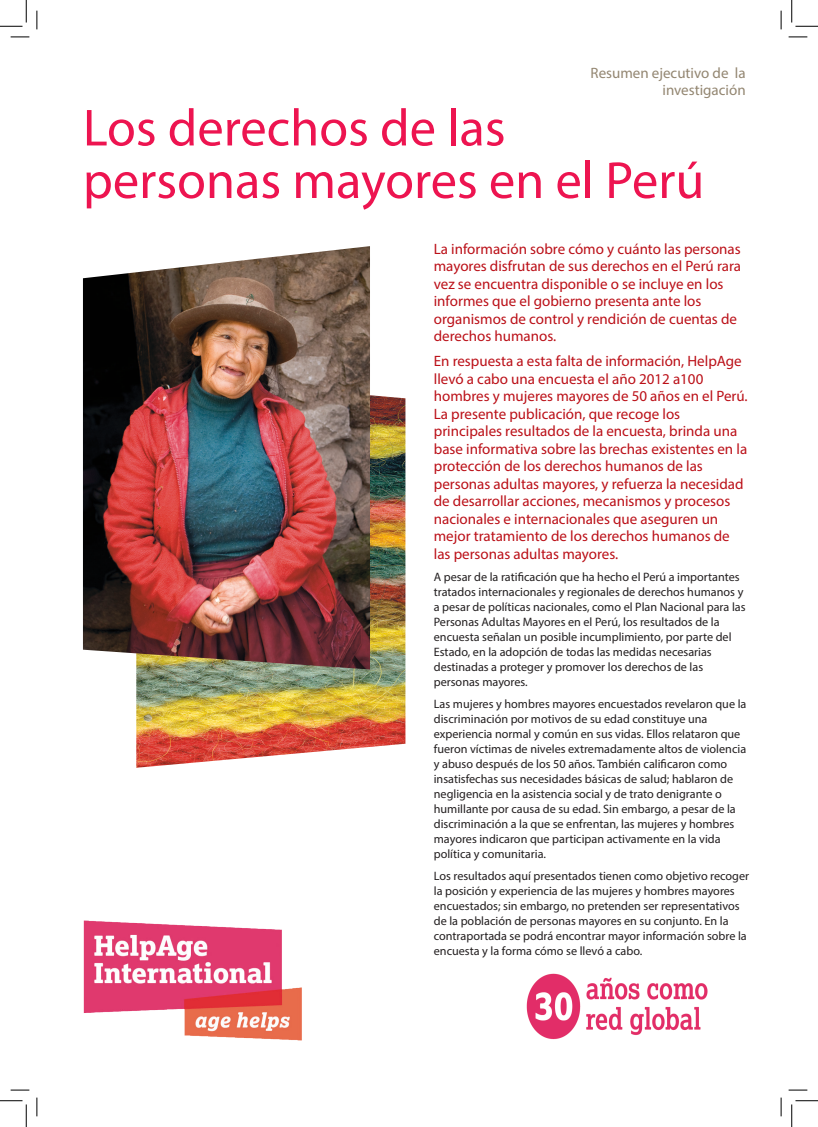
<style>
.page{position:relative;width:818px;height:1127px;background:#fff}
.page>*{position:absolute;margin:0;border:0;box-sizing:border-box;transform-origin:0 0}
._1b_Main_heading_lar{font:52.5px/52.5px "Myriad Pro";color:#ed1450}
._2a_Sub_heading_A__d{font:15px/17.5px "Myriad Pro";color:#bb1018}
._2a_Sub_heading_A__b{font:15px/17.5px "Myriad Pro";color:#938671;text-align:right}
._2a_Sub_heading_A__d-2{font:12.25px/15px "Myriad Pro";color:#231f20}
</style>
<div class="page">
<img style="left:136px;top:395px;width:269px;height:372px">
<img style="left:83px;top:246px;width:287px;height:423px">
<img style="left:526px;top:973px;width:182px;height:67px">
<img style="left:83px;top:920px;width:219px;height:121px">
<svg style="left:11px;top:36px;width:18px;height:2px"></svg>
<svg style="left:788px;top:36px;width:19px;height:2px"></svg>
<svg style="left:11px;top:1089px;width:18px;height:1px"></svg>
<svg style="left:788px;top:1089px;width:19px;height:1px"></svg>
<svg style="left:36px;top:11px;width:2px;height:18px"></svg>
<svg style="left:36px;top:1097px;width:2px;height:18px"></svg>
<svg style="left:780px;top:11px;width:2px;height:18px"></svg>
<svg style="left:780px;top:1097px;width:2px;height:18px"></svg>
<svg style="left:0;top:0;width:27px;height:27px"></svg>
<svg style="left:0;top:1100px;width:27px;height:26px"></svg>
<svg style="left:791px;top:0;width:27px;height:27px"></svg>
<svg style="left:791px;top:1100px;width:27px;height:26px"></svg>
<p class="_2a_Sub_heading_A__b" style="left:590px;top:64px;width:157px">Resumen ejecutivo de la investigación</p>
<p class="_1b_Main_heading_lar" style="left:83px;top:101px;width:623px">Los derechos de las personas mayores en el Perú</p>
<p class="_2a_Sub_heading_A__d" style="left:434px;top:240px;width:309px">La información sobre cómo y cuánto las personas mayores disfrutan de sus derechos en el Perú rara vez se encuentra disponible o se incluye en los informes que el gobierno presenta ante los organismos de control y rendición de cuentas de derechos humanos.</p>
<p class="_2a_Sub_heading_A__d" style="left:434px;top:352px;width:315px">En respuesta a esta falta de información, HelpAge llevó a cabo una encuesta el año 2012 a100 hombres y mujeres mayores de 50 años en el Perú.<br>La presente publicación, que recoge los principales resultados de la encuesta, brinda una base informativa sobre las brechas existentes en la protección de los derechos humanos de las personas adultas mayores, y refuerza la necesidad de desarrollar acciones, mecanismos y procesos nacionales e internacionales que aseguren un mejor tratamiento de los derechos humanos de las personas adultas mayores.</p>
<p class="_2a_Sub_heading_A__d-2" style="left:434px;top:569px;width:313px">A pesar de la ratificación que ha hecho el Perú a importantes tratados internacionales y regionales de derechos humanos y a pesar de políticas nacionales, como el Plan Nacional para las Personas Adultas Mayores en el Perú, los resultados de la encuesta señalan un posible incumplimiento, por parte del Estado, en la adopción de todas las medidas necesarias destinadas a proteger y promover los derechos de las personas mayores.</p>
<p class="_2a_Sub_heading_A__d-2" style="left:434px;top:696px;width:314px">Las mujeres y hombres mayores encuestados revelaron que la discriminación por motivos de su edad constituye una experiencia normal y común en sus vidas. Ellos relataron que fueron víctimas de niveles extremadamente altos de violencia y abuso después de los 50 años. También calificaron como insatisfechas sus necesidades básicas de salud; hablaron de negligencia en la asistencia social y de trato denigrante o humillante por causa de su edad. Sin embargo, a pesar de la discriminación a la que se enfrentan, las mujeres y hombres mayores indicaron que participan activamente en la vida política y comunitaria.</p>
<p class="_2a_Sub_heading_A__d-2" style="left:434px;top:868px;width:317px">Los resultados aquí presentados tienen como objetivo recoger la posición y experiencia de las mujeres y hombres mayores encuestados; sin embargo, no pretenden ser representativos de la población de personas mayores en su conjunto. En la contraportada se podrá encontrar mayor información sobre la encuesta y la forma cómo se llevó a cabo.</p>
</div>
